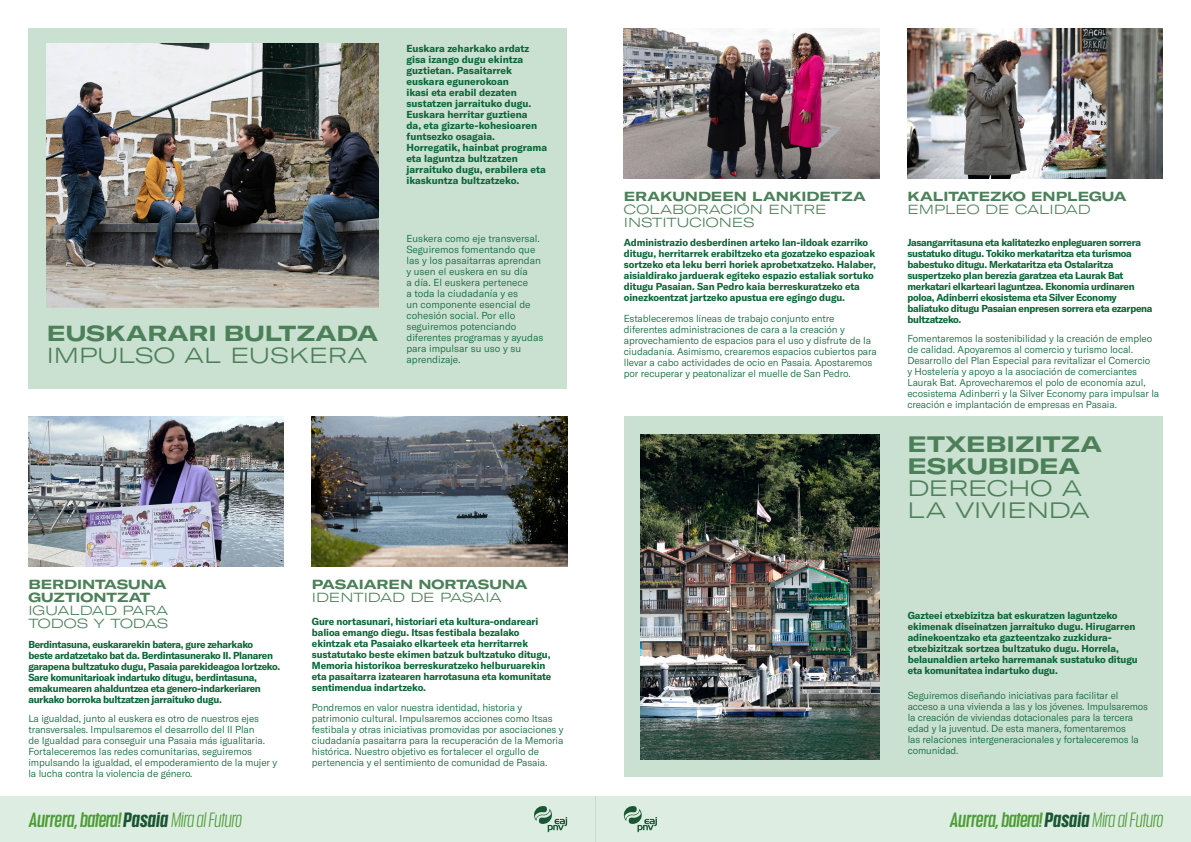
<style>
.page{position:relative;width:1191px;height:842px;background:#fff}
.page>*{position:absolute;margin:0;border:0;box-sizing:border-box;transform-origin:0 0}
.t1{font:700 expanded 22px/22px "GT America";color:#4b8059}
.t2{font:300 expanded 22px "GT America";color:#4b8059}
.t3{font:700 expanded 21.5px/21.5px "GT America";color:#4b8059}
.t4{font:italic 600 20px "Anguita Sans";letter-spacing:-.01em;color:#4b9d34}
.t5{font:300 expanded 13px/13px "GT America";color:#4b8059}
.t6{font:700 expanded 13px/13px "GT America";color:#4b8059}
.t7{font:300 10px/11px "GT America";letter-spacing:-.01em;color:#0c6638}
.t8{font:700 10px/11px "GT America";letter-spacing:-.01em;color:#0c6638}
.t9{font:700 10px/11px "GT America";letter-spacing:-.03em;color:#0c6638}
.s1{font-weight:300}
.s2{font-weight:700}
.s3{font-weight:700;color:#195633}
.s4{font-weight:400}
</style>
<div class="page">
<div style="left:0;top:796px;width:595px;height:46px;background:#deede2"></div>
<div style="left:595px;top:796px;width:596px;height:46px;background:#deede2"></div>
<svg style="left:534px;top:806px;width:33px;height:26px"></svg>
<svg style="left:623px;top:806px;width:34px;height:26px"></svg>
<img style="left:28px;top:417px;width:255px;height:150px">
<img style="left:312px;top:417px;width:255px;height:150px">
<img style="left:624px;top:28px;width:255px;height:150px">
<img style="left:907px;top:28px;width:255px;height:150px">
<div style="left:624px;top:417px;width:538px;height:360px;background:#cae0d0"></div>
<div style="left:28px;top:28px;width:539px;height:360px;background:#cae0d0"></div>
<img style="left:640px;top:434px;width:239px;height:325px">
<img style="left:47px;top:43px;width:331px;height:265px">
<p class="t3" style="left:47px;top:322px;width:333px">EUSKARARI BULTZADA<br><span class="s1">IMPULSO AL EUSKERA</span></p>
<p class="t8" style="left:406px;top:43px;width:142px">Euskara zeharkako ardatz gisa izango dugu ekintza guztietan. Pasaitarrek euskara egunerokoan<br>ikasi eta erabil dezaten sustatzen jarraituko dugu.<br>Euskara herritar guztiena<br>da, eta gizarte-kohesioaren funtsezko osagaia.<br>Horregatik, hainbat programa eta laguntza bultzatzen jarraituko dugu, erabilera eta ikaskuntza bultzatzeko.</p>
<p class="t7" style="left:406px;top:232px;width:138px">Euskera como eje transversal.<br>Seguiremos fomentando que las y los pasaitarras aprendan y usen el euskera en su día<br>a día. El euskera pertenece<br>a toda la ciudadanía y es<br>un componente esencial de cohesión social. Por ello seguiremos potenciando diferentes programas y ayudas para impulsar su uso y su aprendizaje.</p>
<p class="t6" style="left:28px;top:577px;width:140px">BERDINTASUNA<br>GUZTIONTZAT</p>
<p class="t5" style="left:28px;top:603px;width:141px">IGUALDAD PARA</p>
<p class="t5" style="left:28px;top:616px;width:141px">TODOS Y TODAS</p>
<p class="t6" style="left:312px;top:578px;width:217px">PASAIAREN NORTASUNA<br><span class="s1">IDENTIDAD DE PASAIA</span></p>
<p class="t8" style="left:312px;top:616px;width:241px">Gure nortasunari, historiari eta kultura-ondareari balioa emango diegu. Itsas festibala bezalako ekintzak eta Pasaiako elkarteek eta herritarrek sustatutako beste ekimen batzuk bultzatuko ditugu, Memoria historikoa berreskuratzeko helburuarekin eta pasaitarra izatearen harrotasuna eta komunitate sentimendua indartzeko.</p>
<p class="t9" style="left:28px;top:639px;width:253px">Berdintasuna, euskararekin batera, gure zeharkako beste ardatzetako bat da. Berdintasunerako II. Planaren garapena bultzatuko dugu, Pasaia parekideagoa lortzeko.<br>Sare komunitarioak indartuko ditugu, berdintasuna, emakumearen ahalduntzea eta genero-indarkeriaren aurkako borroka bultzatzen jarraituko dugu.</p>
<p class="t7" style="left:28px;top:713px;width:250px">La igualdad, junto al euskera es otro de nuestros ejes transversales. Impulsaremos el desarrollo del II Plan<br>de Igualdad para conseguir una Pasaia más igualitaria.<br>Fortaleceremos las redes comunitarias, seguiremos impulsando la igualdad, el empoderamiento de la mujer y la lucha contra la violencia de género.</p>
<p class="t7" style="left:312px;top:702px;width:253px">Pondremos en valor nuestra identidad, historia y patrimonio cultural. Impulsaremos acciones como Itsas festibala y otras iniciativas promovidas por asociaciones y ciudadanía pasaitarra para la recuperación de la Memoria histórica. Nuestro objetivo es fortalecer el orgullo de pertenencia y el sentimiento de comunidad de Pasaia.</p>
<p class="t5" style="left:624px;top:190px;width:243px"><span class="s2">ERAKUNDEEN LANKIDETZA<br></span>COLABORACIÓN ENTRE<br>INSTITUCIONES</p>
<p class="t6" style="left:907px;top:190px;width:220px">KALITATEZKO ENPLEGUA</p>
<p class="t5" style="left:907px;top:203px;width:185px">EMPLEO DE CALIDAD</p>
<p class="t8" style="left:624px;top:237px;width:253px">Administrazio desberdinen arteko lan-ildoak ezarriko ditugu, herritarrek erabiltzeko eta gozatzeko espazioak sortzeko eta leku berri horiek aprobetxatzeko. Halaber, aisialdirako jarduerak egiteko espazio estaliak sortuko ditugu Pasaian. San Pedro kaia berreskuratzeko eta oinezkoentzat jartzeko apustua ere egingo dugu.</p>
<p class="t9" style="left:907px;top:237px;width:247px">Jasangarritasuna eta kalitatezko enpleguaren sorrera sustatuko ditugu. Tokiko merkataritza eta turismoa babestuko ditugu. Merkataritza eta Ostalaritza suspertzeko plan berezia garatzea eta Laurak Bat merkatari elkarteari laguntzea. Ekonomia urdinaren poloa, Adinberri ekosistema eta Silver Economy baliatuko ditugu Pasaian enpresen sorrera eta ezarpena</p>
<p class="t7" style="left:624px;top:313px;width:212px">Estableceremos líneas de trabajo conjunto entre</p>
<p class="t9" style="left:907px;top:314px;width:55px">bultzatzeko.</p>
<p class="t7" style="left:624px;top:324px;width:254px">diferentes administraciones de cara a la creación y aprovechamiento de espacios para el uso y disfrute de la ciudadanía. Asimismo, crearemos espacios cubiertos para llevar a cabo actividades de ocio en Pasaia. Apostaremos por recuperar y peatonalizar el muelle de San Pedro.</p>
<p class="t7" style="left:907px;top:332px;width:253px">Fomentaremos la sostenibilidad y la creación de empleo de calidad. Apoyaremos al comercio y turismo local.<br>Desarrollo del Plan Especial para revitalizar el Comercio<br>y Hostelería y apoyo a la asociación de comerciantes Laurak Bat. Aprovecharemos el polo de economía azul, ecosistema Adinberri y la Silver Economy para impulsar la creación e implantación de empresas en Pasaia.</p>
<p class="t1" style="left:907px;top:433px;width:196px">ETXEBIZITZA<br>ESKUBIDEA</p>
<p class="t2" style="left:907px;top:475px;width:176px">DERECHO A</p>
<p class="t2" style="left:907px;top:497px;width:184px">LA VIVIENDA</p>
<p class="t8" style="left:907px;top:610px;width:231px">Gazteei etxebizitza bat eskuratzen laguntzeko ekimenak diseinatzen jarraituko dugu. Hirugarren adinekoentzako eta gazteentzako zuzkidura&shy;etxebizitzak sortzea bultzatuko dugu. Horrela, belaunaldien arteko harremanak sustatuko ditugu eta komunitatea indartuko dugu.</p>
<p class="t7" style="left:907px;top:690px;width:242px">Seguiremos diseñando iniciativas para facilitar el acceso a una vivienda a las y los jóvenes. Impulsaremos la creación de viviendas dotacionales para la tercera edad y la juventud. De esta manera, fomentaremos<br>las relaciones intergeneracionales y fortaleceremos la comunidad.</p>
<h3 class="t4" style="left:28px;top:809px;width:214px">Aurrera, batera! <span class="s3">Pasaia</span> <span class="s4">Mira al Futuro</span></h3>
<h3 class="t4" style="left:949px;top:809px;width:214px">Aurrera, batera! <span class="s3">Pasaia</span> <span class="s4">Mira al Futuro</span></h3>
</div>
